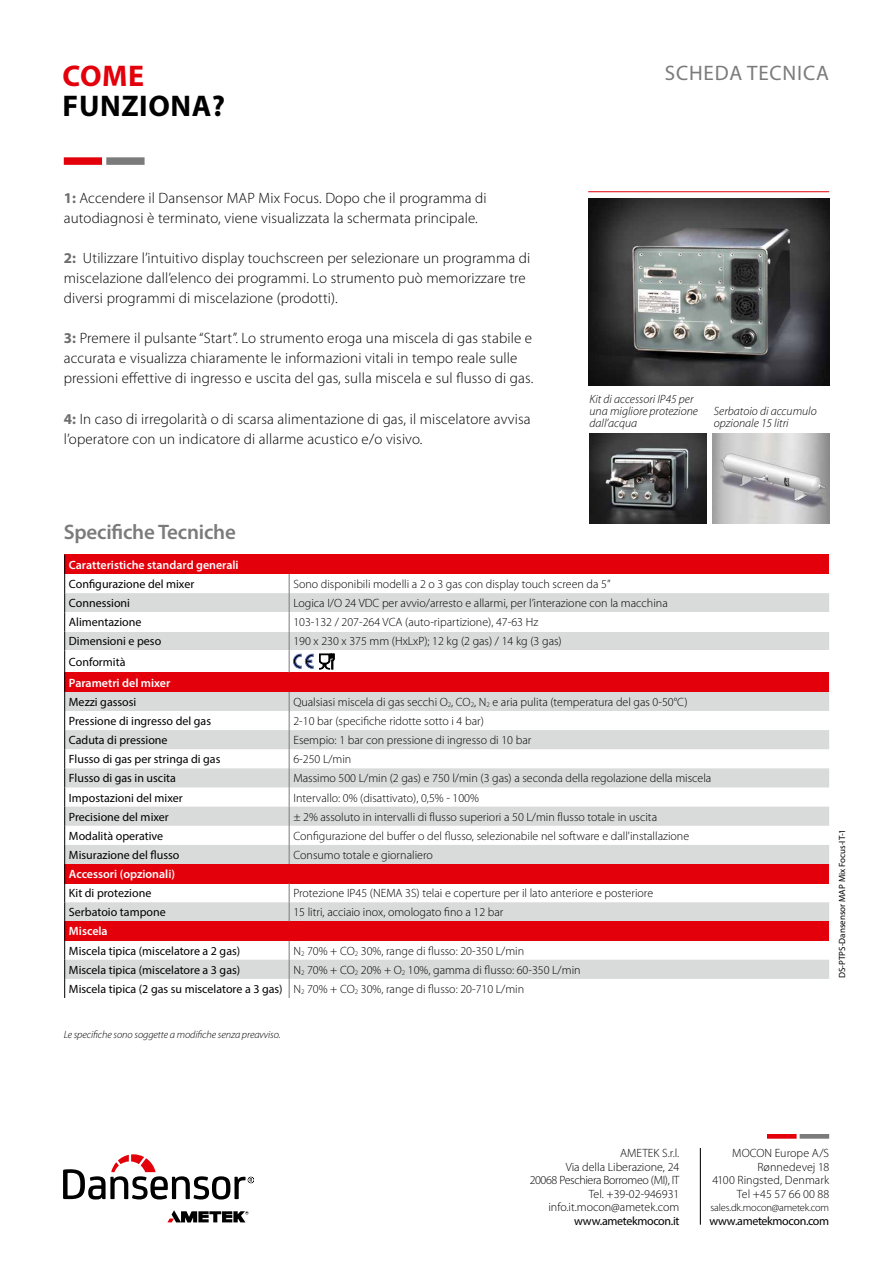
<style>
.page{position:relative;width:893px;height:1263px;background:#fff}
.page>*{position:absolute;margin:0;border:0;box-sizing:border-box;transform-origin:0 0}
.t1{font:700 30px "Myriad Pro";letter-spacing:.02em;color:#000}
.t2{font:700 30px "Myriad Pro";color:#e3000b}
.t3{font:600 21px "Myriad Pro";letter-spacing:-.01em;color:#7a7b7a}
.t4{font:21px "Myriad Pro";letter-spacing:.04em;color:#7a7b7a}
.t5{font:300 15px/20px "Myriad Pro";letter-spacing:.01em;color:#000}
.t6{font:300 12px/13.5px "Myriad Pro";color:#000;text-align:right}
.t7{font:12px "Myriad Pro";color:#000}
.t8{font:italic 300 12px/12px "Myriad Pro";color:#000}
.t9{font:600 12px "Myriad Pro";color:#fff}
.t10{font:12px "Myriad Pro";letter-spacing:-.03em;color:#000}
.t11{font:italic 300 10.5px "Myriad Pro";letter-spacing:-.01em;color:#000}
.t12{font:300 10.5px "Myriad Pro";letter-spacing:-.02em;color:#000}
.t13{font:9px "Myriad Pro";color:#000}
.s1{font-weight:700;color:#6e6e6e}
.s2{font-weight:400}
</style>
<div class="page">
<div style="left:64px;top:157px;width:38px;height:8px;background:#e3000b"></div>
<div style="left:106px;top:157px;width:39px;height:8px;background:#7a7b7a"></div>
<hr style="left:588px;top:191px;width:241px;height:1px;background:#e3000b">
<img style="left:588px;top:199px;width:241px;height:186px">
<img style="left:713px;top:434px;width:117px;height:89px">
<img style="left:590px;top:434px;width:116px;height:89px">
<div style="left:65px;top:555px;width:764px;height:19px;background:#e3000b"></div>
<svg style="left:65px;top:593px;width:764px;height:386px;fill:#d9dada"></svg>
<div style="left:65px;top:612px;width:224px;height:19px;background:#fff"></div>
<div style="left:289px;top:612px;width:540px;height:19px;background:#fff"></div>
<div style="left:65px;top:650px;width:224px;height:23px;background:#fff"></div>
<div style="left:289px;top:650px;width:540px;height:23px;background:#fff"></div>
<div style="left:65px;top:673px;width:764px;height:19px;background:#e3000b"></div>
<div style="left:65px;top:864px;width:764px;height:19px;background:#e3000b"></div>
<div style="left:65px;top:921px;width:764px;height:19px;background:#e3000b"></div>
<svg style="left:289px;top:692px;width:1px;height:172px"></svg>
<svg style="left:64px;top:555px;width:1px;height:443px"></svg>
<svg style="left:289px;top:883px;width:1px;height:38px"></svg>
<svg style="left:289px;top:940px;width:1px;height:58px"></svg>
<svg style="left:289px;top:574px;width:24px;height:99px"></svg>
<svg style="left:319px;top:654px;width:15px;height:15px"></svg>
<div style="left:767px;top:1134px;width:30px;height:5px;background:#e3000b"></div>
<div style="left:800px;top:1134px;width:29px;height:5px;background:#7a7b7a"></div>
<svg style="left:64px;top:1154px;width:190px;height:45px"></svg>
<svg style="left:167px;top:1210px;width:81px;height:12px"></svg>
<hr style="left:700px;top:1148px;width:1px;height:77px;background:#000">
<h1 class="t2" style="left:63px;top:57px;width:83px">COME</h1>
<h1 class="t1" style="left:63px;top:87px;width:164px">FUNZIONA?</h1>
<p class="t5" style="left:64px;top:187px;width:424px"><span class="s1">1:</span> Accendere il Dansensor MAP Mix Focus. Dopo che il programma di autodiagnosi è terminato, viene visualizzata la schermata principale.</p>
<p class="t5" style="left:64px;top:248px;width:468px"><span class="s1">2:</span> Utilizzare l’intuitivo display touchscreen per selezionare un programma di miscelazione dall’elenco dei programmi. Lo strumento può memorizzare tre diversi programmi di miscelazione (prodotti).</p>
<p class="t5" style="left:64px;top:328px;width:471px"><span class="s1">3:</span> Premere il pulsante “Start”. Lo strumento eroga una miscela di gas stabile e accurata e visualizza chiaramente le informazioni vitali in tempo reale sulle pressioni effettive di ingresso e uscita del gas, sulla miscela e sul flusso di gas.</p>
<p class="t5" style="left:64px;top:409px;width:468px"><span class="s1">4:</span> In caso di irregolarità o di scarsa alimentazione di gas, il miscelatore avvisa l’operatore con un indicatore di allarme acustico e/o visivo.</p>
<h2 class="t4" style="left:665px;top:60px;width:166px">SCHEDA TECNICA</h2>
<p class="t8" style="left:590px;top:393px;width:110px">Kit di accessori IP45 per una migliore protezione dall’acqua</p>
<p class="t8" style="left:714px;top:405px;width:104px">Serbatoio di accumulo opzionale 15 litri</p>
<h2 class="t3" style="left:64px;top:518px;width:174px">Specifiche Tecniche</h2>
<p class="t9" style="left:69px;top:557px;width:171px">Caratteristiche standard generali</p>
<p class="t7" style="left:69px;top:577px;width:127px">Configurazione del mixer</p>
<p class="t6" style="left:293px;top:577px;width:319px">Sono disponibili modelli a 2 o 3 gas con display touch screen da 5”</p>
<p class="t7" style="left:69px;top:596px;width:63px">Connessioni</p>
<p class="t6" style="left:293px;top:596px;width:376px">Logica I/O 24 VDC per avvio/arresto e allarmi, per l’interazione con la macchina</p>
<p class="t7" style="left:69px;top:615px;width:74px">Alimentazione</p>
<p class="t6" style="left:293px;top:615px;width:246px">103-132 / 207-264 VCA (auto-ripartizione), 47-63 Hz</p>
<p class="t7" style="left:69px;top:634px;width:94px">Dimensioni e peso</p>
<p class="t6" style="left:293px;top:635px;width:270px">190 x 230 x 375 mm (HxLxP); 12 kg (2 gas) / 14 kg (3 gas)</p>
<p class="t7" style="left:69px;top:655px;width:58px">Conformità</p>
<p class="t9" style="left:69px;top:675px;width:103px">Parametri del mixer</p>
<p class="t7" style="left:69px;top:694px;width:69px">Mezzi gassosi</p>
<p class="t6" style="left:293px;top:695px;width:396px">Qualsiasi miscela di gas secchi O<sub>2</sub>, CO<sub>2</sub>, N<sub>2</sub> e aria pulita (temperatura del gas 0-50°C)</p>
<p class="t7" style="left:69px;top:714px;width:144px">Pressione di ingresso del gas</p>
<p class="t6" style="left:293px;top:714px;width:192px">2-10 bar (specifiche ridotte sotto i 4 bar)</p>
<p class="t7" style="left:69px;top:733px;width:100px">Caduta di pressione</p>
<p class="t6" style="left:293px;top:733px;width:239px">Esempio: 1 bar con pressione di ingresso di 10 bar</p>
<p class="t7" style="left:69px;top:752px;width:153px">Flusso di gas per stringa di gas</p>
<p class="t6" style="left:293px;top:752px;width:59px">6-250 L/min</p>
<p class="t7" style="left:69px;top:771px;width:108px">Flusso di gas in uscita</p>
<p class="t6" style="left:293px;top:771px;width:419px">Massimo 500 L/min (2 gas) e 750 l/min (3 gas) a seconda della regolazione della miscela</p>
<p class="t7" style="left:69px;top:790px;width:115px">Impostazioni del mixer</p>
<p class="t6" style="left:293px;top:791px;width:187px">Intervallo: 0% (disattivato), 0,5% - 100%</p>
<p class="t7" style="left:69px;top:809px;width:101px">Precisione del mixer</p>
<p class="t6" style="left:293px;top:810px;width:365px">± 2% assoluto in intervalli di flusso superiori a 50 L/min flusso totale in uscita</p>
<p class="t7" style="left:69px;top:828px;width:96px">Modalità operative</p>
<p class="t6" style="left:293px;top:829px;width:397px">Configurazione del buffer o del flusso, selezionabile nel software e dall'installazione</p>
<p class="t7" style="left:69px;top:847px;width:112px">Misurazione del flusso</p>
<p class="t6" style="left:293px;top:848px;width:141px">Consumo totale e giornaliero</p>
<p class="t9" style="left:69px;top:866px;width:108px">Accessori (opzionali)</p>
<p class="t7" style="left:69px;top:886px;width:84px">Kit di protezione</p>
<p class="t6" style="left:293px;top:886px;width:361px">Protezione IP45 (NEMA 3S) telai e coperture per il lato anteriore e posteriore</p>
<p class="t7" style="left:69px;top:905px;width:98px">Serbatoio tampone</p>
<p class="t6" style="left:293px;top:905px;width:212px">15 litri, acciaio inox, omologato fino a 12 bar</p>
<p class="t9" style="left:69px;top:924px;width:40px">Miscela</p>
<p class="t7" style="left:69px;top:943px;width:173px">Miscela tipica (miscelatore a 2 gas)</p>
<p class="t6" style="left:293px;top:944px;width:232px">N<sub>2</sub> 70% + CO<sub>2</sub> 30%, range di flusso: 20-350 L/min</p>
<p class="t7" style="left:69px;top:962px;width:173px">Miscela tipica (miscelatore a 3 gas)</p>
<p class="t6" style="left:69px;top:960px;width:513px;line-height:19.2px;text-align:left;text-indent:224px">N<sub>2</sub> 70% + CO<sub>2</sub> 20% + O<sub>2</sub> 10%, gamma di flusso: 60-350 L/min<br><span class="s2">Miscela tipica (2 gas su miscelatore a 3 gas)</span> N<sub>2</sub> 70% + CO<sub>2</sub> 30%, range di flusso: 20-710 L/min</p>
<p class="t11" style="left:64px;top:1028px;width:218px">Le specifiche sono soggette a modifiche senza preavviso.</p>
<p class="t13" style="left:837px;top:978px;width:151px;rotate:-90deg">DS-PTPS-Dansensor MAP Mix Focus-IT-1</p>
<p class="t6" style="left:530px;top:1146px;width:151px">AMETEK S.r.l.<br>Via della Liberazione, 24<br>20068 Peschiera Borromeo (MI), IT<br>Tel. +39-02-946931 info.it.mocon@ametek.com</p>
<p class="t10" style="left:574px;top:1213px;width:107px">www.ametekmocon.it</p>
<p class="t6" style="left:712px;top:1146px;width:118px">MOCON Europe A/S<br>Rønnedevej 18<br>4100 Ringsted, Denmark<br>Tel +45 57 66 00 88</p>
<p class="t12" style="left:710px;top:1201px;width:120px">sales.dk.mocon@ametek.com</p>
<p class="t10" style="left:709px;top:1213px;width:121px">www.ametekmocon.com</p>
</div>
